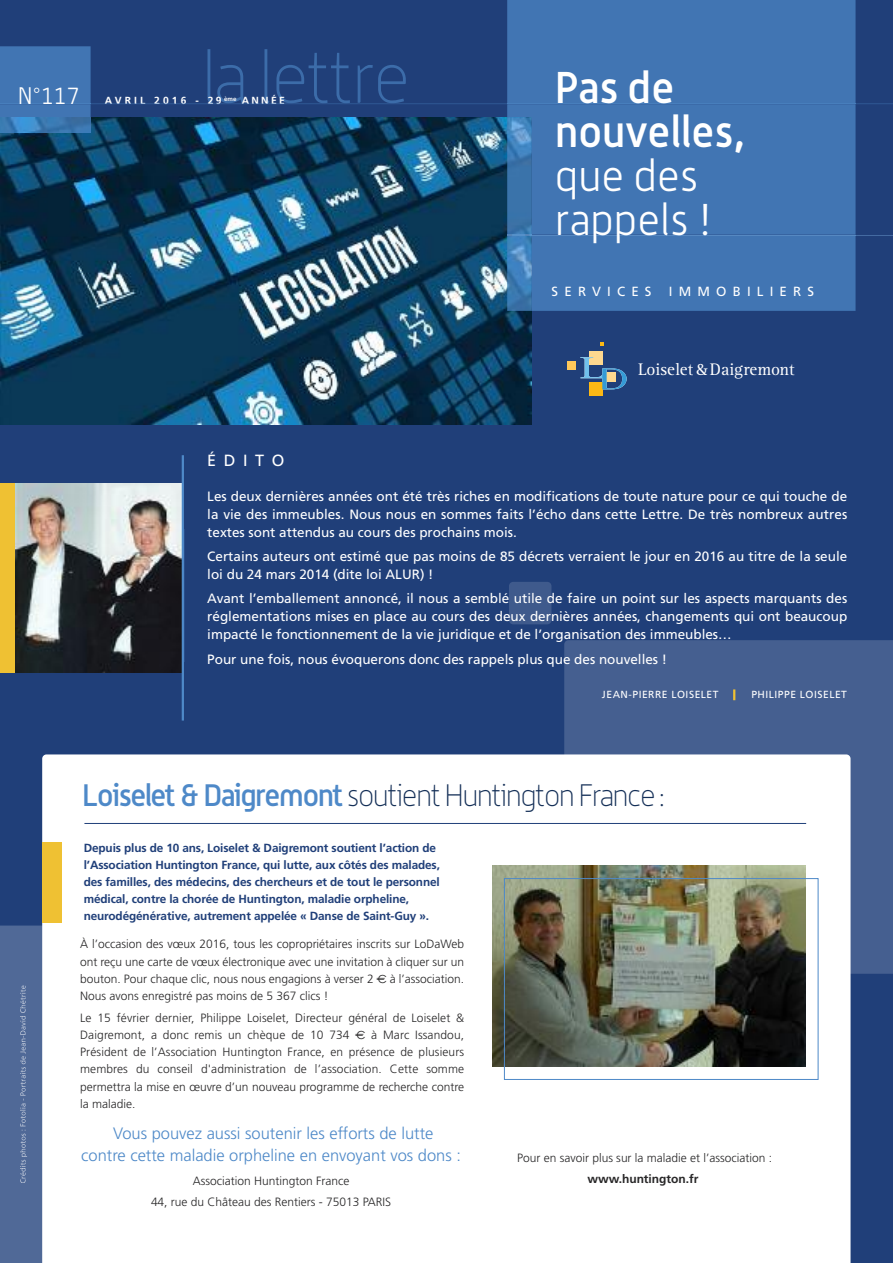
<style>
.page{position:relative;width:893px;height:1263px;background:#fff}
.page>*{position:absolute;margin:0;border:0;box-sizing:border-box;transform-origin:0 0}
.t1{font:500 43.65px/44.1px "Alwyn";color:#fff}
.t2{font:300 43.65px/44.1px "Alwyn";color:#fff}
.t3{font:100 30.45px "Alwyn";letter-spacing:-.05em;color:#142f57}
.t4{font:300 23.55px "Alwyn";color:#fff}
.t5{font:17.4px "Rotis Serif";letter-spacing:.005em;color:#fff}
.t6{font:300 16.5px/21.5px "Frutiger";color:#4e89c8;text-align:center}
.t7{font:16.2px "Frutiger";letter-spacing:.465em;color:#fff}
.t8{font:13.5px/18px "Frutiger";color:#fff;text-align:justify}
.t9{font:13.35px "Frutiger";letter-spacing:.465em;color:#fff}
.t10{font:300 12px/17.2px "Frutiger";color:#272627;text-align:justify}
.t11{font:700 12px "Frutiger";color:#272627}
.t12{font:700 11.85px/17px "Frutiger";letter-spacing:-.01em;color:#203f79}
.t13{font:10.35px "Frutiger";letter-spacing:.05em;color:#fff}
.t14{font:700 10.35px "Frutiger";letter-spacing:.275em;color:#fff}
.s1{font-family:"Swift EF"}
.s2{font-weight:500;color:#4e89c8}
.s3{font-family:"Euro Sans EF Three";font-weight:400}
</style>
<div class="page">
<div style="left:0;top:406px;width:893px;height:857px;background:#203f79"></div>
<div style="left:0;top:925px;width:42px;height:338px;background:#506997"></div>
<div style="left:564px;top:640px;width:329px;height:334px;background:#455f90"></div>
<div style="left:509px;top:582px;width:42px;height:42px;background:#3f5a8c"></div>
<div style="left:0;top:0;width:893px;height:431px;background:#203f79"></div>
<img style="left:0;top:117px;width:531px;height:307px">
<div style="left:507px;top:0;width:348px;height:311px;background:#4175b3"></div>
<img style="left:507px;top:117px;width:24px;height:194px">
<div style="left:0;top:46px;width:91px;height:71px;background:#4175b3"></div>
<img style="left:0;top:117px;width:91px;height:15px">
<hr style="left:855px;top:103px;width:38px;height:1px;background:#34609d">
<hr style="left:91px;top:103px;width:416px;height:1px;background:#34609d">
<hr style="left:507px;top:103px;width:348px;height:1px;background:#477ebc">
<hr style="left:0;top:103px;width:91px;height:1px;background:#477ebc">
<hr style="left:105px;top:103px;width:94px;height:1px;background:#afcae6">
<svg style="left:207px;top:49px;width:199px;height:55px"></svg>
<hr style="left:242px;top:103px;width:42px;height:1px;background:#afcae6">
<hr style="left:855px;top:235px;width:38px;height:1px;background:#446aa1">
<hr style="left:531px;top:235px;width:324px;height:1px;background:#5688c1">
<svg style="left:507px;top:235px;width:24px;height:1px"></svg>
<div style="left:0;top:483px;width:23px;height:190px;background:#efc133"></div>
<img style="left:15px;top:483px;width:167px;height:190px">
<hr style="left:182px;top:455px;width:2px;height:265px;background:#4e89c8">
<div style="left:42px;top:754px;width:808px;height:509px;background:#fff"></div>
<div style="left:42px;top:842px;width:20px;height:81px;background:#efc133"></div>
<svg style="left:20px;top:1116px;width:7px;height:67px"></svg>
<div style="left:589px;top:351px;width:13px;height:13px;background:#fed88f"></div>
<div style="left:589px;top:382px;width:13px;height:14px;background:#fcb814"></div>
<div style="left:567px;top:361px;width:9px;height:8px;background:#fec85a"></div>
<svg style="left:600px;top:342px;width:4px;height:4px"></svg>
<svg style="left:580px;top:357px;width:47px;height:32px"></svg>
<hr style="left:84px;top:823px;width:722px;height:1px;background:#203f79">
<svg style="left:733px;top:689px;width:2px;height:11px"></svg>
<img style="left:493px;top:865px;width:313px;height:201px">
<div style="left:504px;top:878px;width:314px;height:202px;border:1px solid #4e89c8"></div>
<h3 class="t4" style="left:18px;top:86px;width:64px">N°117</h3>
<p class="t14" style="left:105px;top:96px;width:181px">AVRIL 2016 - 29<sup>ème</sup> ANNÉE</p>
<h1 class="t1" style="left:555px;top:68px;width:191px">Pas de nouvelles,</h1>
<h1 class="t2" style="left:555px;top:156px;width:159px">que des rappels !</h1>
<p class="t9" style="left:552px;top:286px;width:101px">SERVICES</p>
<p class="t9" style="left:669px;top:286px;width:147px">IMMOBILIERS</p>
<h3 class="t5" style="left:638px;top:363px;width:158px">Loiselet <span class="s1">&amp;</span>Daigremont</h3>
<h3 class="t7" style="left:207px;top:453px;width:79px">ÉDITO</h3>
<p class="t8" style="left:207px;top:488px;width:641px">Les deux dernières années ont été très riches en modifications de toute nature pour ce qui touche de la vie des immeubles. Nous nous en sommes faits l’écho dans cette Lettre. De très nombreux autres textes sont attendus au cours des prochains mois.</p>
<p class="t8" style="left:207px;top:548px;width:641px">Certains auteurs ont estimé que pas moins de 85 décrets verraient le jour en 2016 au titre de la seule loi du 24 mars 2014 (dite loi ALUR) !</p>
<p class="t8" style="left:207px;top:591px;width:641px">Avant l’emballement annoncé, il nous a semblé utile de faire un point sur les aspects marquants des réglementations mises en place au cours des deux dernières années, changements qui ont beaucoup impacté le fonctionnement de la vie juridique et de l’organisation des immeubles…</p>
<p class="t8" style="left:207px;top:651px;width:461px">Pour une fois, nous évoquerons donc des rappels plus que des nouvelles !</p>
<p class="t13" style="left:602px;top:690px;width:118px">JEAN-PIERRE LOISELET</p>
<p class="t13" style="left:751px;top:690px;width:97px">PHILIPPE LOISELET</p>
<h2 class="t3" style="left:82px;top:783px;width:584px"><span class="s2">Loiselet &amp; Daigremont</span> soutient Huntington France :</h2>
<p class="t12" style="left:84px;top:840px;width:358px">Depuis plus de 10 ans, Loiselet &amp; Daigremont soutient l’action de l’Association Huntington France, qui lutte, aux côtés des malades, des familles, des médecins, des chercheurs et de tout le personnel médical, contre la chorée de Huntington, maladie orpheline, neurodégénérative, autrement appelée « Danse de Saint-Guy ».</p>
<p class="t10" style="left:80px;top:936px;width:385px">À l’occasion des vœux 2016, tous les copropriétaires inscrits sur LoDaWeb ont reçu une carte de vœux électronique avec une invitation à cliquer sur un bouton. Pour chaque clic, nous nous engagions à verser 2 <span class="s3">e</span> à l’association.<br>Nous avons enregistré pas moins de 5 367 clics !</p>
<p class="t10" style="left:80px;top:1010px;width:385px">Le 15 février dernier, Philippe Loiselet, Directeur général de Loiselet &amp; Daigremont, a donc remis un chèque de 10 734 <span class="s3">e</span> à Marc Issandou, Président de l’Association Huntington France, en présence de plusieurs membres du conseil d'administration de l’association. Cette somme permettra la mise en œuvre d’un nouveau programme de recherche contre la maladie.</p>
<h3 class="t6" style="left:81px;top:1124px;width:381px">Vous pouvez aussi soutenir les efforts de lutte<br>contre cette maladie orpheline en envoyant vos dons :</h3>
<p class="t10" style="left:151px;top:1171px;width:242px;line-height:21.5px;text-align:center">Association Huntington France<br>44, rue du Château des Rentiers - 75013 PARIS</p>
<p class="t10" style="left:517px;top:1150px;width:257px">Pour en savoir plus sur la maladie et l’association :</p>
<p class="t11" style="left:587px;top:1174px;width:113px">www.huntington.fr</p>
</div>
